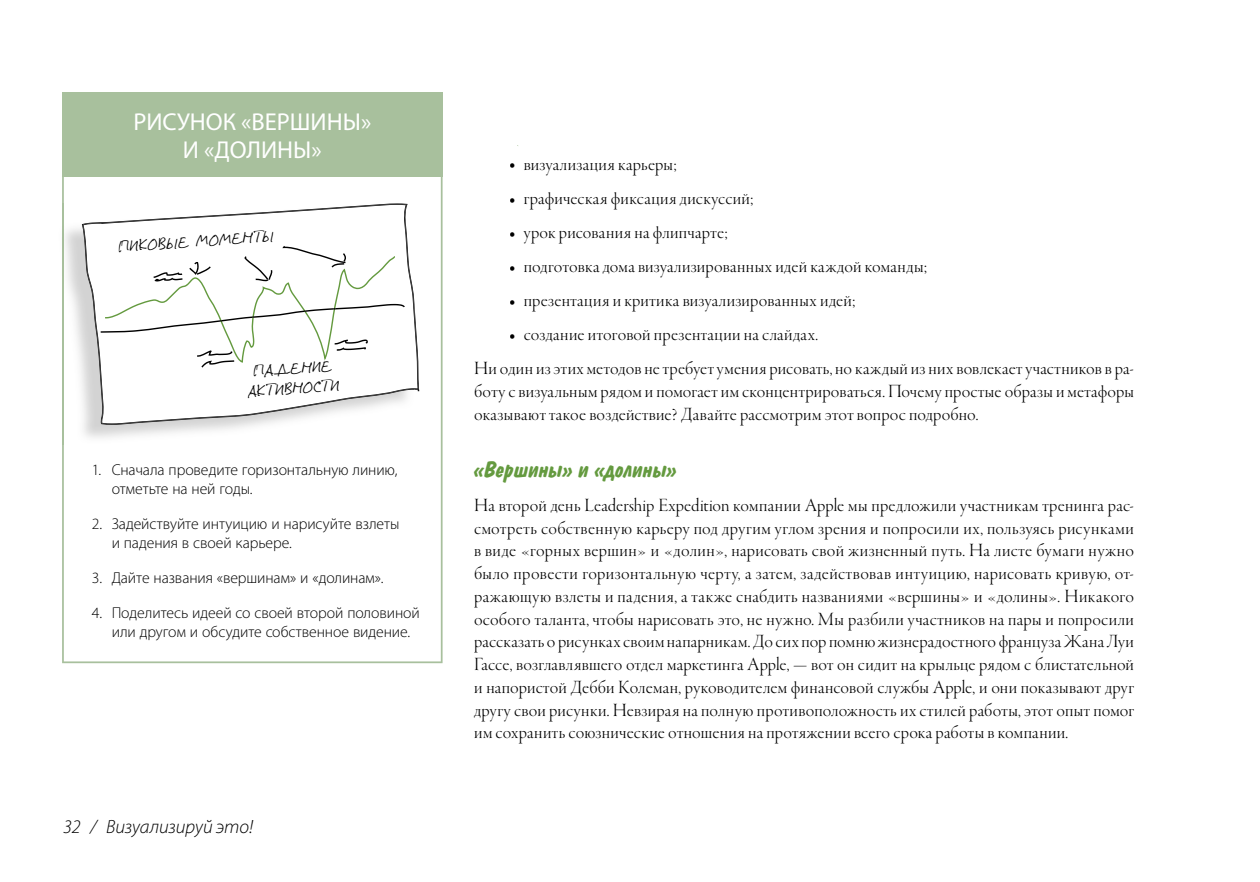
<style>
.page{position:relative;width:1260px;height:882px;background:#fff}
.page>*{position:absolute;margin:0;border:0;box-sizing:border-box;transform-origin:0 0}
.t1{font:24.5px/28px "Myriad Pro";color:#fff;text-align:center}
.t2{font:22.75px "Dom Diagonal Bold BT";color:#649a3f}
.t3{font:19.25px/22.8px "Garamond Premr Pro Lt Disp";letter-spacing:.015em;color:#000}
.t4{font:italic 300 19.25px "Myriad Pro";color:#000}
.t5{font:16.97px/19.8px "Jeff Script";color:#000;text-align:center;scale:1.06 1}
.t6{font:300 15.75px/19.2px "Myriad Pro";letter-spacing:-.005em;color:#000}
</style>
<div class="page">
<svg style="left:62px;top:177px;width:381px;height:486px"></svg>
<div style="left:62px;top:93px;width:381px;height:84px;background:#a8c09d"></div>
<img style="left:64px;top:203px;width:350px;height:241px">
<img style="left:62px;top:203px;width:2px;height:241px">
<svg style="left:83px;top:204px;width:336px;height:220px"></svg>
<svg style="left:101px;top:230px;width:304px;height:168px"></svg>
<p class="t1" style="left:133px;top:110px;width:239px">РИСУНОК «ВЕРШИНЫ»<br>И «ДОЛИНЫ»</p>
<p class="t5" style="left:118px;top:240px;width:149px;rotate:-4deg">ПИКОВЫЕ МОМЕНТЫ</p>
<p class="t5" style="left:246px;top:365px;width:88px;rotate:-4deg">ПАДЕНИЕ<br>АКТИВНОСТИ</p>
<p class="t6" style="left:112px;top:461px;width:287px;text-indent:-20px">1. Сначала проведите горизонтальную линию, отметьте на ней годы.</p>
<p class="t6" style="left:112px;top:515px;width:289px;text-indent:-20px">2. Задействуйте интуицию и нарисуйте взлеты и падения в своей карьере.</p>
<p class="t6" style="left:92px;top:570px;width:293px">3. Дайте названия «вершинам» и «долинам».</p>
<p class="t6" style="left:112px;top:605px;width:310px;text-indent:-20px">4. Поделитесь идеей со своей второй половиной или другом и обсудите собственное видение.</p>
<p class="t4" style="left:63px;top:820px;width:192px">32 / Визуализируй это!</p>
<p class="t3" style="left:509px;top:154px;width:170px">• визуализация карьеры;</p>
<p class="t3" style="left:509px;top:188px;width:247px">• графическая фиксация дискуссий;</p>
<p class="t3" style="left:509px;top:223px;width:221px">• урок рисования на флипчарте;</p>
<p class="t3" style="left:509px;top:257px;width:420px">• подготовка дома визуализированных идей каждой команды;</p>
<p class="t3" style="left:509px;top:291px;width:349px">• презентация и критика визуализированных идей;</p>
<p class="t3" style="left:474px;top:319px;width:661px;line-height:34.1px;text-indent:35px">• создание итоговой презентации на слайдах.<br>Ни один из этих методов не требует умения рисовать, но каждый из них вовлекает участников в ра-</p>
<p class="t3" style="left:474px;top:382px;width:661px">боту с визуальным рядом и помогает им сконцентрироваться. Почему простые образы и метафоры оказывают такое воздействие? Давайте рассмотрим этот вопрос подробно.</p>
<p class="t2" style="left:474px;top:460px;width:205px">«Вершины» и «долины»</p>
<p class="t3" style="left:474px;top:496px;width:661px;text-align:justify">На второй день Leadership Expedition компании Apple мы предложили участникам тренинга рас&shy;смотреть собственную карьеру под другим углом зрения и попросили их, пользуясь рисунками в виде «горных вершин» и «долин», нарисовать свой жизненный путь. На листе бумаги нужно было провести горизонтальную черту, а затем, задействовав интуицию, нарисовать кривую, от&shy;ражающую взлеты и падения, а также снабдить названиями «вершины» и «долины». Никакого особого таланта, чтобы нарисовать это, не нужно. Мы разбили участников на пары и попросили рассказать о рисунках своим напарникам. До сих пор помню жизнерадостного француза Жана Луи Гассе, возглавлявшего отдел маркетинга Apple, — вот он сидит на крыльце рядом с блистательной и напористой Дебби Колеман, руководителем финансовой службы Apple, и они показывают друг другу свои рисунки. Невзирая на полную противоположность их стилей работы, этот опыт помог им сохранить союзнические отношения на протяжении всего срока работы в компании.</p>
</div>
